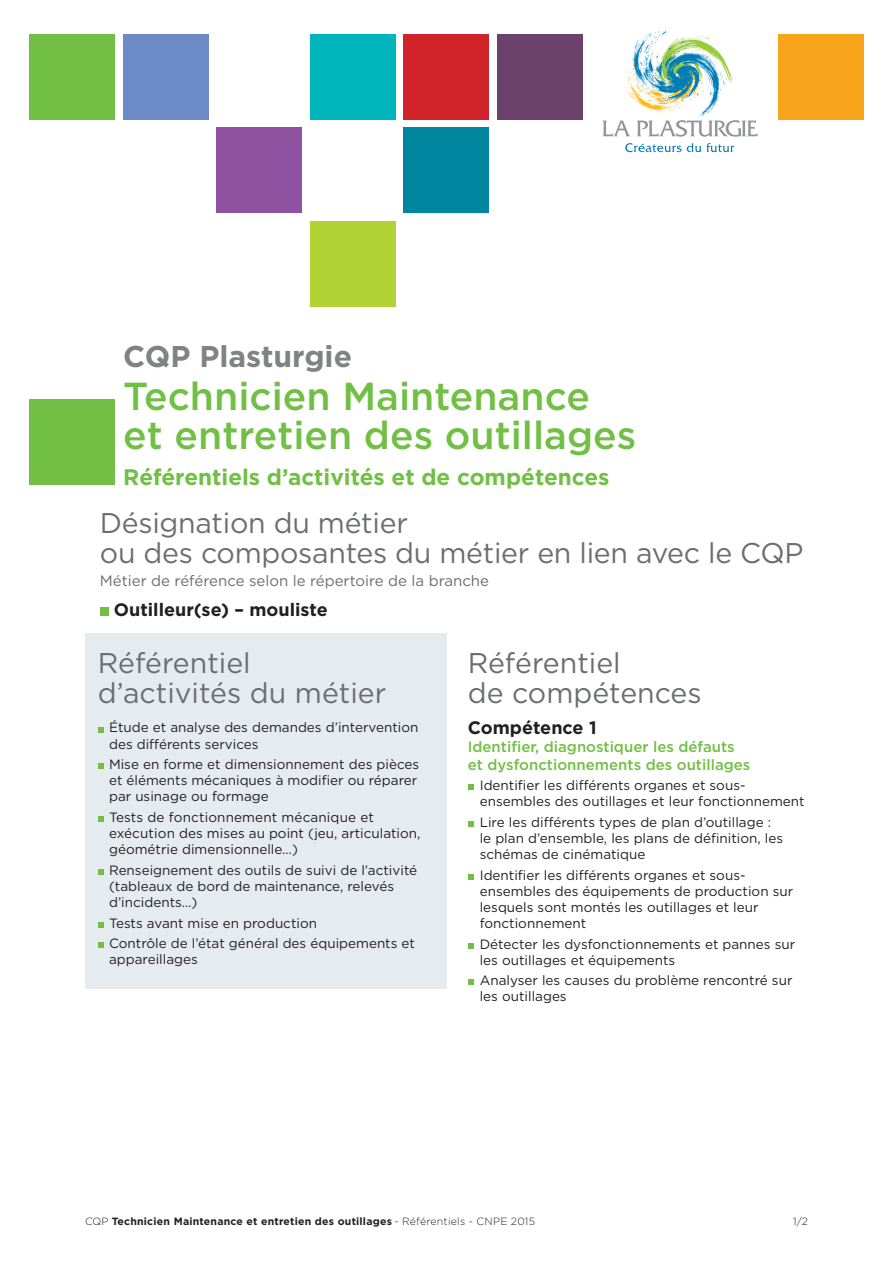
<style>
.page{position:relative;width:893px;height:1263px;background:#fff}
.page>*{position:absolute;margin:0;border:0;box-sizing:border-box;transform-origin:0 0}
.t1{font:500 39px/39px "Gotham";color:#71bf44}
.t2{font:700 30px "Gotham";color:#808285}
.t3{font:28.5px/30px "Gotham";letter-spacing:-.01em;color:#6c6d70}
.t4{font:700 22.5px "Gotham";color:#71bf44}
.t5{font:700 18px "Gotham";color:#231f20}
.t6{font:500 15px/18px "Gotham";color:#71bf44}
.t7{font:15px "Gotham";color:#6c6d70}
.t8{font:13.5px/16.2px "Gotham";color:#231f20}
.t9{font:700 10.5px "Gotham";letter-spacing:.02em;color:#231f20}
.t10{font:300 10.5px "Gotham";color:#231f20}
.s1{font-weight:300}
</style>
<div class="page">
<div style="left:85px;top:634px;width:361px;height:355px;background:#e6ebef"></div>
<svg style="left:98px;top:727px;width:5px;height:5px"></svg>
<svg style="left:98px;top:763px;width:5px;height:6px"></svg>
<svg style="left:98px;top:816px;width:5px;height:6px"></svg>
<svg style="left:98px;top:869px;width:5px;height:6px"></svg>
<svg style="left:98px;top:922px;width:5px;height:6px"></svg>
<svg style="left:98px;top:942px;width:5px;height:6px"></svg>
<svg style="left:468px;top:784px;width:5px;height:6px"></svg>
<svg style="left:468px;top:821px;width:5px;height:6px"></svg>
<svg style="left:468px;top:874px;width:5px;height:5px"></svg>
<svg style="left:468px;top:943px;width:5px;height:5px"></svg>
<svg style="left:468px;top:980px;width:5px;height:5px"></svg>
<div style="left:100px;top:607px;width:8px;height:9px;background:#71bf44"></div>
<div style="left:123px;top:34px;width:85px;height:85px;background:#6c8bc6"></div>
<div style="left:30px;top:34px;width:85px;height:85px;background:#71bf44"></div>
<div style="left:310px;top:34px;width:85px;height:85px;background:#00b6bc"></div>
<div style="left:778px;top:34px;width:85px;height:85px;background:#f9a51b"></div>
<div style="left:217px;top:128px;width:85px;height:85px;background:#8e52a1"></div>
<div style="left:404px;top:34px;width:85px;height:85px;background:#d1232a"></div>
<div style="left:497px;top:34px;width:86px;height:85px;background:#6a426c"></div>
<div style="left:404px;top:128px;width:85px;height:85px;background:#00879f"></div>
<div style="left:310px;top:221px;width:85px;height:85px;background:#b3d234"></div>
<svg style="left:625px;top:143px;width:109px;height:9px"></svg>
<svg style="left:603px;top:121px;width:27px;height:15px"></svg>
<svg style="left:637px;top:120px;width:121px;height:17px"></svg>
<img style="left:628px;top:29px;width:104px;height:88px">
<div style="left:30px;top:400px;width:85px;height:85px;background:#71bf44"></div>
<h2 class="t2" style="left:123px;top:336px;width:230px">CQP Plasturgie</h2>
<h1 class="t1" style="left:123px;top:376px;width:515px">Technicien Maintenance et entretien des outillages</h1>
<h3 class="t4" style="left:123px;top:462px;width:488px">Référentiels d’activités et de compétences</h3>
<h3 class="t3" style="left:100px;top:507px;width:705px">Désignation du métier<br>ou des composantes du métier en lien avec le CQP</h3>
<p class="t7" style="left:100px;top:571px;width:391px">Métier de référence selon le répertoire de la branche</p>
<h3 class="t5" style="left:114px;top:597px;width:215px">Outilleur(se) – mouliste</h3>
<h3 class="t3" style="left:98px;top:648px;width:290px">Référentiel d’activités du métier</h3>
<p class="t8" style="left:109px;top:719px;width:311px">Étude et analyse des demandes d’intervention des différents services</p>
<p class="t8" style="left:109px;top:756px;width:312px">Mise en forme et dimensionnement des pièces et éléments mécaniques à modifier ou réparer par usinage ou formage</p>
<p class="t8" style="left:109px;top:809px;width:313px">Tests de fonctionnement mécanique et exécution des mises au point (jeu, articulation, géométrie dimensionnelle…)</p>
<p class="t8" style="left:109px;top:862px;width:310px">Renseignement des outils de suivi de l’activité (tableaux de bord de maintenance, relevés d’incidents…)</p>
<p class="t8" style="left:109px;top:912px;width:307px;line-height:20.4px">Tests avant mise en production<br>Contrôle de l’état général des équipements et</p>
<p class="t8" style="left:109px;top:951px;width:90px">appareillages</p>
<h3 class="t3" style="left:468px;top:648px;width:235px">Référentiel<br>de compétences</h3>
<h3 class="t5" style="left:468px;top:715px;width:130px">Compétence 1</h3>
<p class="t6" style="left:468px;top:737px;width:284px">Identifier, diagnostiquer les défauts et dysfonctionnements des outillages</p>
<p class="t8" style="left:480px;top:777px;width:326px">Identifier les différents organes et sous&shy;ensembles des outillages et leur fonctionnement</p>
<p class="t8" style="left:480px;top:813px;width:305px">Lire les différents types de plan d’outillage : le plan d’ensemble, les plans de définition, les schémas de cinématique</p>
<p class="t8" style="left:480px;top:866px;width:315px">Identifier les différents organes et sous&shy;ensembles des équipements de production sur lesquels sont montés les outillages et leur fonctionnement</p>
<p class="t8" style="left:480px;top:935px;width:317px">Détecter les dysfonctionnements et pannes sur les outillages et équipements</p>
<p class="t8" style="left:480px;top:972px;width:314px">Analyser les causes du problème rencontré sur les outillages</p>
<p class="t9" style="left:85px;top:1214px;width:451px"><span class="s1">CQP</span> Technicien Maintenance et entretien des outillages <span class="s1">- Référentiels - CNPE 2015</span></p>
<p class="t10" style="left:793px;top:1214px;width:16px">1/2</p>
</div>
